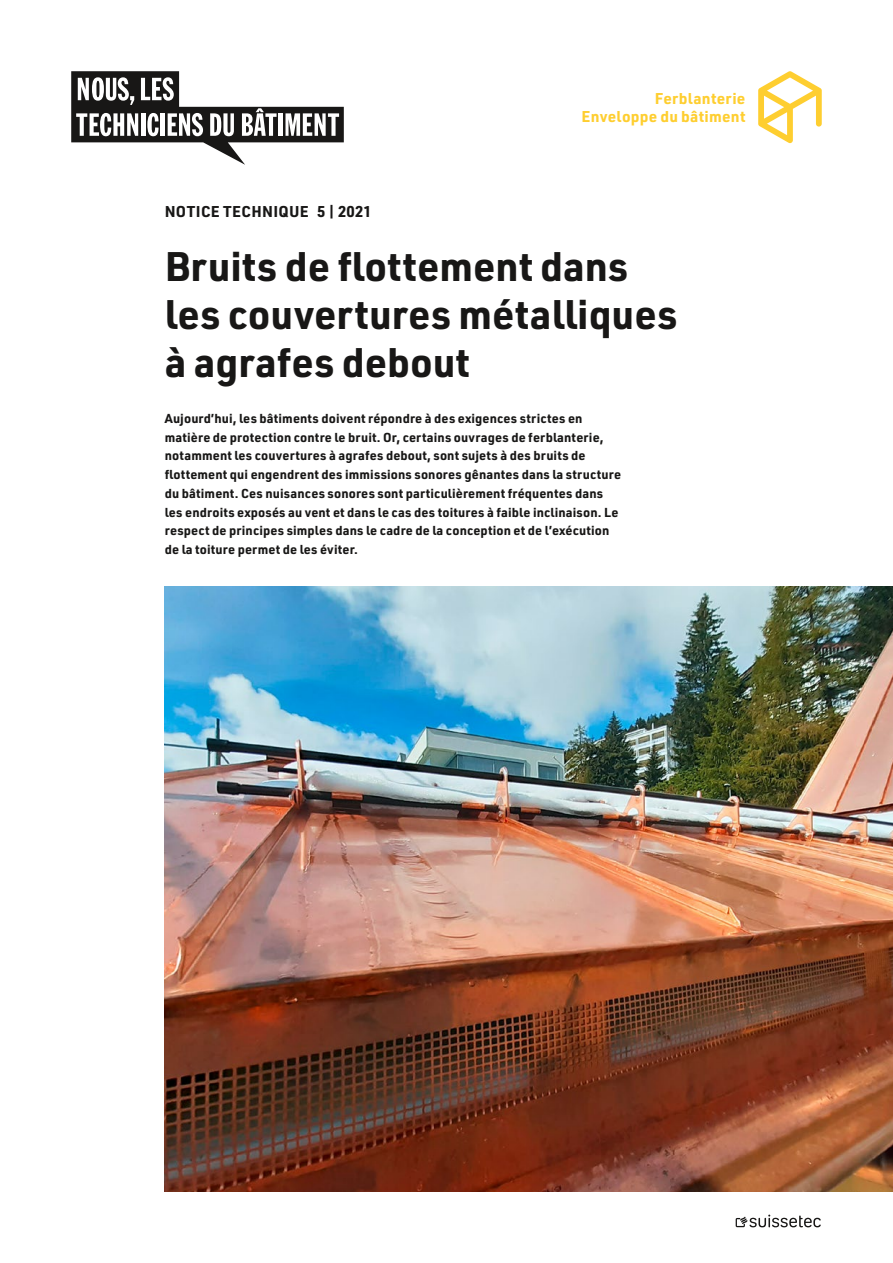
<style>
.page{position:relative;width:893px;height:1263px;background:#fff}
.page>*{position:absolute;margin:0;border:0;box-sizing:border-box;transform-origin:0 0}
.t1{font:700 40.5px/48px "URWDIN";color:#181716}
.t2{font:700 15.3px/18.8px "URWDIN";letter-spacing:.015em;color:#fece30;text-align:right}
.t3{font:700 15.3px "URWDIN";letter-spacing:.02em;color:#181716}
.t4{font:700 12.75px/18.8px "URWDIN";letter-spacing:.01em;color:#181716}
</style>
<div class="page">
<svg style="left:736px;top:1214px;width:85px;height:13px"></svg>
<img style="left:165px;top:586px;width:728px;height:606px">
<svg style="left:71px;top:71px;width:273px;height:94px"></svg>
<svg style="left:758px;top:71px;width:64px;height:72px"></svg>
<p class="t3" style="left:165px;top:201px;width:208px">NOTICE TECHNIQUE 5 | 2021</p>
<p class="t2" style="left:582px;top:88px;width:165px">Ferblanterie<br>Enveloppe du bâtiment</p>
<h1 class="t1" style="left:165px;top:241px;width:514px">Bruits de flottement dans les couvertures métalliques à agrafes debout</h1>
<p class="t4" style="left:165px;top:408px;width:458px">Aujourd’hui, les bâtiments doivent répondre à des exigences strictes en matière de protection contre le bruit. Or, certains ouvrages de ferblanterie, notamment les couvertures à agrafes debout, sont sujets à des bruits de flottement qui engendrent des immissions sonores gênantes dans la structure du bâtiment. Ces nuisances sonores sont particulièrement fréquentes dans les endroits exposés au vent et dans le cas des toitures à faible inclinaison. Le respect de principes simples dans le cadre de la conception et de l’exécution de la toiture permet de les éviter.</p>
</div>
